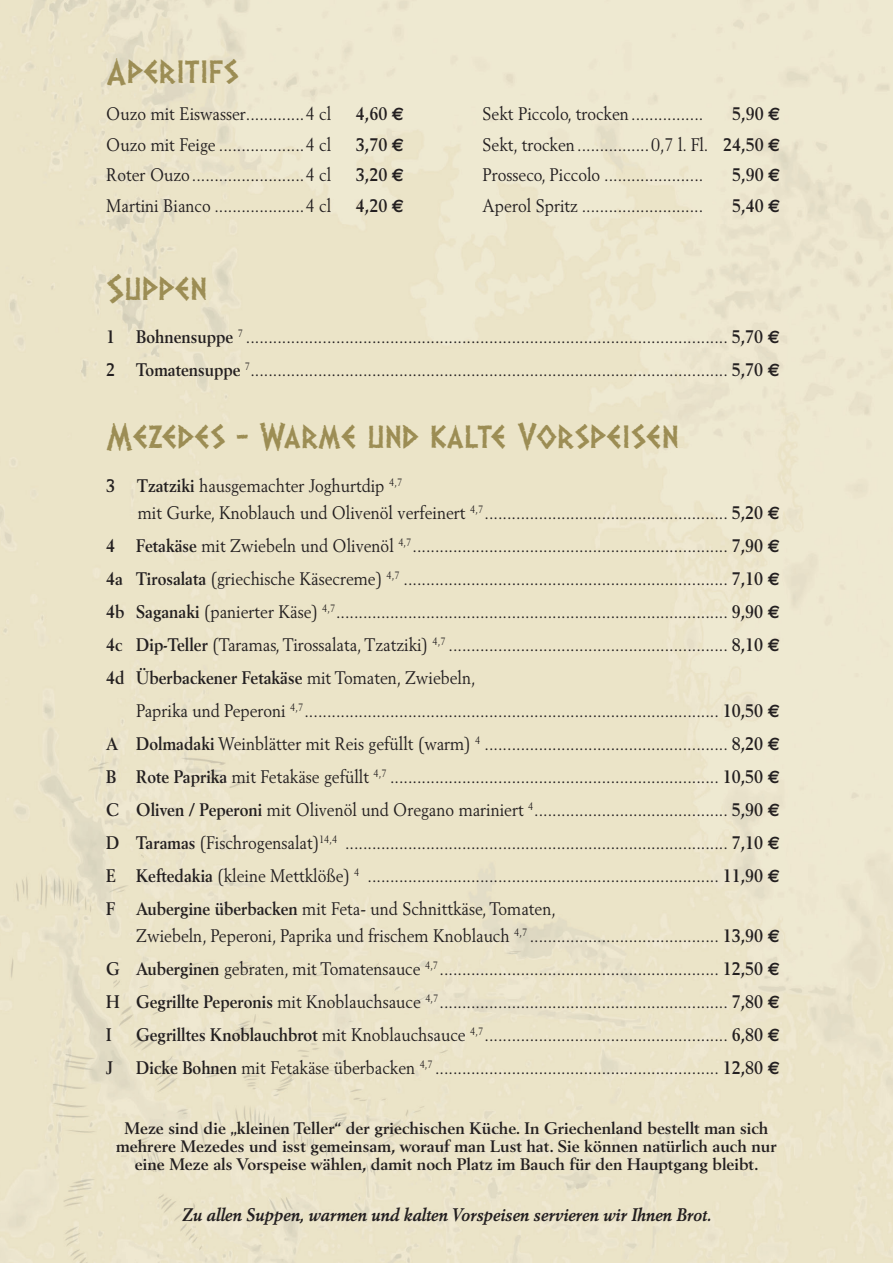
<style>
.page{position:relative;width:893px;height:1263px;background:#fff}
.page>*{position:absolute;margin:0;border:0;box-sizing:border-box;transform-origin:0 0}
.t1{font:31.5px "Dalek";color:#9c8d54}
.t2{font:18px/33px "Berling";color:#231f20;text-align:justify;scale:.9 1}
.t3{font:italic 700 18px "Berling";color:#231f20;scale:.9 1}
.t4{font:700 18px "Berling";color:#231f20;scale:.9 1}
.t5{font:700 16.5px/18px "Berling";color:#231f20;text-align:center}
.s1{font-family:"Euro Sans"}
.s2{font-weight:700}
.s3{font-family:"Euro Sans";font-weight:700}
</style>
<div class="page">
<h1 class="t1" style="left:106px;top:47px;width:134px">Aperitifs</h1>
<p class="t2" style="left:106px;top:97px;width:252px">Ouzo mit Eiswasser.............4 cl</p>
<p class="t4" style="left:356px;top:103px;width:55px">4,60 <span class="s1">D</span></p>
<p class="t2" style="left:106px;top:128px;width:252px">Ouzo mit Feige ...................4 cl</p>
<p class="t4" style="left:356px;top:134px;width:55px">3,70 <span class="s1">D</span></p>
<p class="t2" style="left:106px;top:158px;width:252px">Roter Ouzo.........................4 cl</p>
<p class="t4" style="left:356px;top:164px;width:55px">3,20 <span class="s1">D</span></p>
<p class="t2" style="left:106px;top:189px;width:252px">Martini Bianco ....................4 cl</p>
<p class="t4" style="left:356px;top:195px;width:55px">4,20 <span class="s1">D</span></p>
<p class="t2" style="left:483px;top:97px;width:247px">Sekt Piccolo, trocken ................</p>
<p class="t2" style="left:483px;top:98px;width:332px;line-height:30.6px;text-indent:249px"><span class="s2">5,90</span> <span class="s3">D </span>Sekt, trocken ................0,7 l. Fl. <span class="s2">24,50</span> <span class="s3">D </span>Prosseco, Piccolo ......................</p>
<p class="t4" style="left:732px;top:164px;width:55px">5,90 <span class="s1">D</span></p>
<p class="t2" style="left:483px;top:189px;width:247px">Aperol Spritz ...........................</p>
<p class="t4" style="left:732px;top:195px;width:55px">5,40 <span class="s1">D</span></p>
<h1 class="t1" style="left:106px;top:264px;width:103px">Suppen</h1>
<p class="t2" style="left:106px;top:320px;width:750px"><span class="s2">1 Bohnensuppe</span> <sup>7</sup> ........................................................................................................... <span class="s2">5,70</span> <span class="s3">D<br></span><span class="s2">2 Tomatensuppe</span> <sup>7</sup>.......................................................................................................... <span class="s2">5,70</span> <span class="s3">D</span></p>
<h1 class="t1" style="left:106px;top:412px;width:574px">Mezedes - Warme und kalte Vorspeisen</h1>
<p class="t2" style="left:138px;top:472px;width:715px;line-height:27px;text-indent:-32px"><span class="s2">3 Tzatziki</span> hausgemachter Joghurtdip <sup>4,7<br></sup>mit Gurke, Knoblauch und Olivenöl verfeinert <sup>4,7</sup> ...................................................... <span class="s2">5,20</span> <span class="s3">D</span></p>
<p class="t2" style="left:106px;top:529px;width:750px"><span class="s2">4 Fetakäse</span> mit Zwiebeln und Olivenöl <sup>4,7</sup>...................................................................... <span class="s2">7,90</span> <span class="s3">D </span><span class="s2">4a Tirosalata</span> (griechische Käsecreme) <sup>4,7</sup> ........................................................................ <span class="s2">7,10</span> <span class="s3">D </span><span class="s2">4b Saganaki</span> (panierter Käse) <sup>4,7</sup>....................................................................................... <span class="s2">9,90</span> <span class="s3">D </span><span class="s2">4c Dip-Teller</span> (Taramas, Tirossalata, Tzatziki) <sup>4,7</sup> .............................................................. <span class="s2">8,10</span> <span class="s3">D </span><span class="s2">4d Überbackener Fetakäse</span> mit Tomaten, Zwiebeln,</p>
<p class="t2" style="left:106px;top:694px;width:750px;text-indent:30px">Paprika und Peperoni <sup>4,7</sup>............................................................................................ <span class="s2">10,50</span> <span class="s3">D </span><span class="s2">A Dolmadaki</span> Weinblätter mit Reis gefüllt (warm) <sup>4</sup> ...................................................... <span class="s2">8,20</span> <span class="s3">D </span><span class="s2">B Rote Paprika</span> mit Fetakäse gefüllt <sup>4,7</sup> ......................................................................... <span class="s2">10,50</span> <span class="s3">D </span><span class="s2">C Oliven / Peperoni</span> mit Olivenöl und Oregano mariniert <sup>4</sup>........................................... <span class="s2">5,90</span> <span class="s3">D </span><span class="s2">D Taramas</span> (Fischrogensalat)<sup>14,4</sup> ..................................................................................... <span class="s2">7,10</span> <span class="s3">D </span><span class="s2">E Keftedakia</span> (kleine Mettklöße) <sup>4</sup> .............................................................................. <span class="s2">11,90</span> <span class="s3">D </span><span class="s2">F Aubergine überbacken</span> mit Feta- und Schnittkäse, Tomaten,</p>
<p class="t2" style="left:106px;top:919px;width:750px;text-indent:30px">Zwiebeln, Peperoni, Paprika und frischem Knoblauch <sup>4,7</sup> .......................................... <span class="s2">13,90</span> <span class="s3">D </span><span class="s2">G Auberginen</span> gebraten, mit Tomatensauce <sup>4,7</sup> .............................................................. <span class="s2">12,50</span> <span class="s3">D </span><span class="s2">H Gegrillte Peperonis</span> mit Knoblauchsauce <sup>4,7</sup>................................................................ <span class="s2">7,80</span> <span class="s3">D </span><span class="s2">I</span></p>
<p class="t2" style="left:136px;top:1018px;width:716px"><span class="s2">Gegrilltes Knoblauchbrot</span> mit Knoblauchsauce <sup>4,7</sup> ...................................................... <span class="s2">6,80</span> <span class="s3">D</span></p>
<p class="t4" style="left:106px;top:1057px;width:9px">J</p>
<p class="t2" style="left:136px;top:1051px;width:716px"><span class="s2">Dicke Bohnen</span> mit Fetakäse überbacken <sup>4,7</sup> ............................................................... <span class="s2">12,80</span> <span class="s3">D</span></p>
<p class="t5" style="left:116px;top:1119px;width:662px">Meze sind die „kleinen Teller“ der griechischen Küche. In Griechenland bestellt man sich mehrere Mezedes und isst gemeinsam, worauf man Lust hat. Sie können natürlich auch nur eine Meze als Vorspeise wählen, damit noch Platz im Bauch für den Hauptgang bleibt.</p>
<p class="t3" style="left:182px;top:1204px;width:590px">Zu allen Suppen, warmen und kalten Vorspeisen servieren wir Ihnen Brot.</p>
</div>
